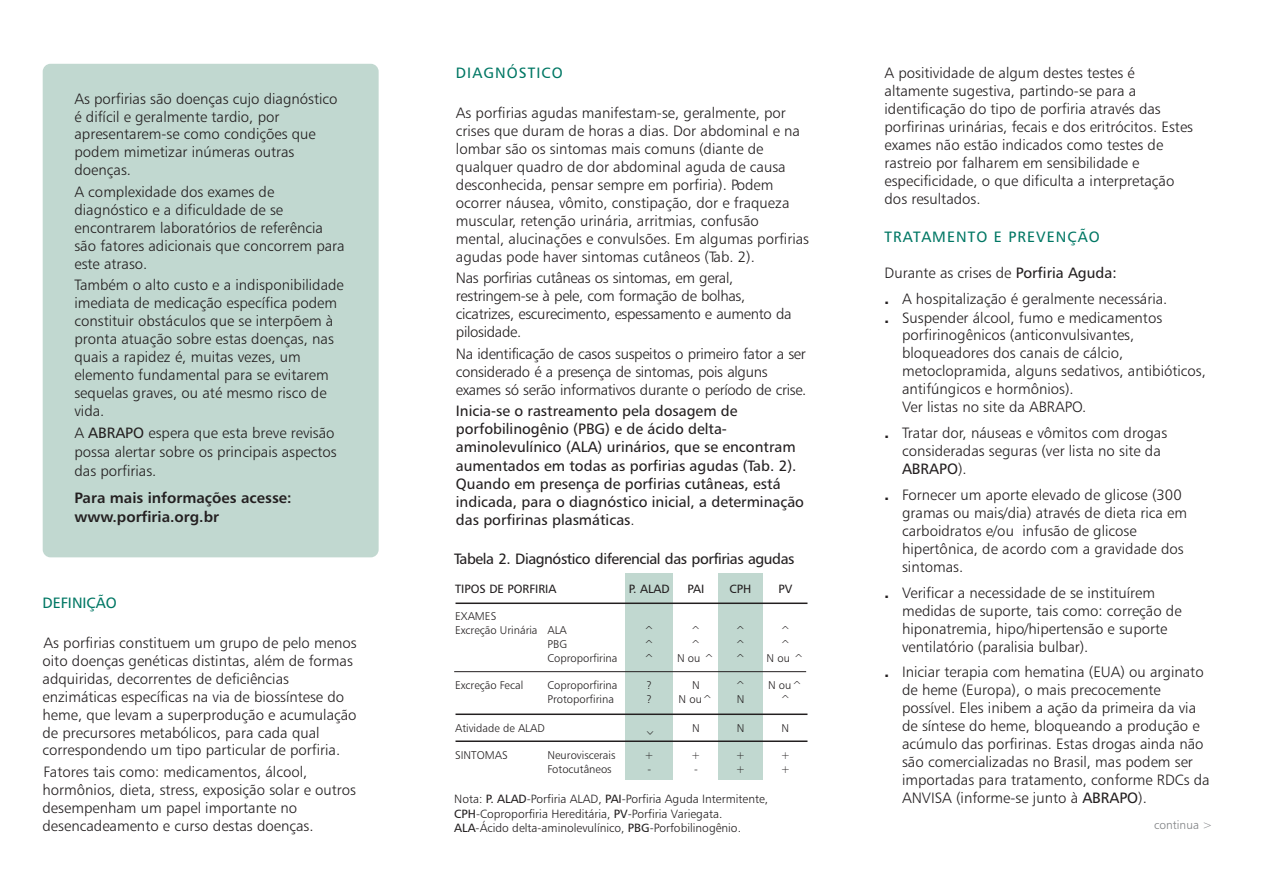
<style>
.page{position:relative;width:1263px;height:893px;background:#fff}
.page>*{position:absolute;margin:0;border:0;box-sizing:border-box;transform-origin:0 0}
.t1{font:15px/18px "Humanist 777 BT Light B";color:#231f20}
.t2{font:15px/18px "Humanist 777 BT Light B";letter-spacing:-.02em;color:#231f20}
.t3{font:15px/18.1px "Humanist 777 BT Roman B";color:#231f20}
.t4{font:15px "Humanist 777 BT Roman B";letter-spacing:-.03em;color:#231f20}
.t5{font:15px/19.2px "Humanist 777 BT Bold B";color:#231f20}
.t6{font:15px "Humanist 777 BT Roman B";letter-spacing:.07em;color:#007764}
.t7{font:15px "Humanist 777 BT Roman B";color:#007764}
.t8{font:12px/14.4px "Humanist 777 BT Light B";color:#231f20}
.t9{font:12px "Humanist 777 BT Roman B";color:#231f20}
.t10{font:12px "Humanist 777 BT Light B";color:#808285}
.t11{font:12px "Humanist 777 BT Light B";color:#231f20;scale:.94 1}
.t12{font:11.25px/13.5px "Humanist 777 BT Light B";color:#231f20}
.s1{font-family:"Humanist 777 BT Roman B"}
.s2{font-family:"Humanist 777 BT Light B"}
.s3{font-family:"Humanist 777 BT Black B"}
</style>
<div class="page">
<div style="left:43px;top:64px;width:336px;height:493px;background:#c1d8d0;border-radius:8px"></div>
<div style="left:718px;top:573px;width:45px;height:207px;background:#c1d8d0"></div>
<div style="left:626px;top:574px;width:47px;height:206px;background:#c1d8d0"></div>
<hr style="left:454px;top:671px;width:352px;height:1px;background:#231f20">
<hr style="left:455px;top:740px;width:352px;height:2px;background:#231f20">
<hr style="left:455px;top:602px;width:352px;height:2px;background:#231f20">
<hr style="left:455px;top:713px;width:352px;height:2px;background:#231f20">
<p class="t1" style="left:74px;top:91px;width:265px">As porfirias são doenças cujo diagnóstico é difícil e geralmente tardio, por apresentarem-se como condições que podem mimetizar inúmeras outras doenças.</p>
<p class="t1" style="left:74px;top:184px;width:272px">A complexidade dos exames de diagnóstico e a dificuldade de se encontrarem laboratórios de referência são fatores adicionais que concorrem para este atraso.</p>
<p class="t1" style="left:74px;top:277px;width:271px">Também o alto custo e a indisponibilidade imediata de medicação específica podem constituir obstáculos que se interpõem à pronta atuação sobre estas doenças, nas quais a rapidez é, muitas vezes, um elemento fundamental para se evitarem sequelas graves, ou até mesmo risco de vida.</p>
<p class="t1" style="left:74px;top:424px;width:264px;line-height:18.9px">A <span class="s1">ABRAPO</span> espera que esta breve revisão possa alertar sobre os principais aspectos das porfirias.</p>
<p class="t5" style="left:74px;top:489px;width:219px">Para mais informações acesse: www.porfiria.org.br</p>
<p class="t7" style="left:43px;top:597px;width:76px">DEFINIÇÃO</p>
<p class="t1" style="left:43px;top:635px;width:316px">As porfirias constituem um grupo de pelo menos oito doenças genéticas distintas, além de formas adquiridas, decorrentes de deficiências enzimáticas específicas na via de biossíntese do heme, que levam a superprodução e acumulação de precursores metabólicos, para cada qual correspondendo um tipo particular de porfiria.</p>
<p class="t1" style="left:43px;top:764px;width:315px">Fatores tais como: medicamentos, álcool, hormônios, dieta, stress, exposição solar e outros desempenham um papel importante no desencadeamento e curso destas doenças.</p>
<p class="t6" style="left:456px;top:67px;width:108px">DIAGNÓSTICO</p>
<p class="t1" style="left:456px;top:105px;width:355px">As porfirias agudas manifestam-se, geralmente, por crises que duram de horas a dias. Dor abdominal e na lombar são os sintomas mais comuns (diante de qualquer quadro de dor abdominal aguda de causa desconhecida, pensar sempre em porfiria). Podem ocorrer náusea, vômito, constipação, dor e fraqueza muscular, retenção urinária, arritmias, confusão mental, alucinações e convulsões. Em algumas porfirias agudas pode haver sintomas cutâneos (Tab. 2).</p>
<p class="t2" style="left:456px;top:270px;width:337px">Nas porfirias cutâneas os sintomas, em geral, restringem-se à pele, com formação de bolhas, cicatrizes, escurecimento, espessamento e aumento da pilosidade.</p>
<p class="t2" style="left:456px;top:346px;width:352px">Na identificação de casos suspeitos o primeiro fator a ser considerado é a presença de sintomas, pois alguns exames só serão informativos durante o período de crise.</p>
<p class="t3" style="left:456px;top:403px;width:350px">Inicia-se o rastreamento pela dosagem de porfobilinogênio (PBG) e de ácido delta&shy;aminolevulínico (ALA) urinários, que se encontram aumentados em todas as porfirias agudas (Tab. 2).<br>Quando em presença de porfirias cutâneas, está indicada, para o diagnóstico inicial, a determinação das porfirinas plasmáticas<span class="s2">.</span></p>
<p class="t4" style="left:454px;top:552px;width:342px">Tabela 2. Diagnóstico diferencial das porfirias agudas</p>
<p class="t9" style="left:455px;top:584px;width:103px">TIPOS DE PORFIRIA</p>
<p class="t9" style="left:629px;top:584px;width:43px">P. ALAD</p>
<p class="t9" style="left:687px;top:584px;width:18px">PAI</p>
<p class="t9" style="left:730px;top:584px;width:23px">CPH</p>
<p class="t9" style="left:778px;top:584px;width:15px">PV</p>
<p class="t12" style="left:455px;top:611px;width:113px">EXAMES<br>Excreção Urinária ALA</p>
<p class="t12" style="left:644px;top:624px;width:13px">^</p>
<p class="t12" style="left:690px;top:624px;width:13px">^</p>
<p class="t12" style="left:735px;top:624px;width:13px">^</p>
<p class="t12" style="left:780px;top:624px;width:13px">^</p>
<p class="t12" style="left:547px;top:638px;width:21px">PBG</p>
<p class="t12" style="left:644px;top:638px;width:13px">^</p>
<p class="t12" style="left:690px;top:638px;width:13px">^</p>
<p class="t12" style="left:735px;top:638px;width:13px">^</p>
<p class="t12" style="left:780px;top:638px;width:13px">^</p>
<p class="t12" style="left:547px;top:652px;width:71px">Coproporfirina</p>
<p class="t12" style="left:644px;top:652px;width:13px">^</p>
<p class="t12" style="left:677px;top:652px;width:39px">N ou ^</p>
<p class="t12" style="left:735px;top:652px;width:13px">^</p>
<p class="t12" style="left:766px;top:652px;width:39px">N ou ^</p>
<p class="t12" style="left:455px;top:679px;width:70px">Excreção Fecal</p>
<p class="t12" style="left:547px;top:679px;width:71px">Coproporfirina</p>
<p class="t12" style="left:646px;top:679px;width:7px">?</p>
<p class="t12" style="left:692px;top:679px;width:9px">N</p>
<p class="t12" style="left:735px;top:679px;width:13px">^</p>
<p class="t12" style="left:768px;top:679px;width:36px">N ou^</p>
<p class="t12" style="left:547px;top:694px;width:68px">Protoporfirina</p>
<p class="t12" style="left:646px;top:694px;width:7px">?</p>
<p class="t12" style="left:679px;top:694px;width:36px">N ou^</p>
<p class="t12" style="left:737px;top:694px;width:9px">N</p>
<p class="t12" style="left:780px;top:694px;width:13px">^</p>
<p class="t12" style="left:455px;top:722px;width:91px">Atividade de ALAD</p>
<p class="t12" style="left:692px;top:722px;width:9px">N</p>
<p class="t12" style="left:737px;top:722px;width:9px">N</p>
<p class="t12" style="left:782px;top:722px;width:9px">N</p>
<p class="t12" style="left:455px;top:749px;width:54px">SINTOMAS</p>
<p class="t12" style="left:547px;top:749px;width:69px">Neuroviscerais</p>
<p class="t12" style="left:644px;top:749px;width:11px">+</p>
<p class="t12" style="left:691px;top:749px;width:11px">+</p>
<p class="t12" style="left:736px;top:749px;width:11px">+</p>
<p class="t12" style="left:781px;top:749px;width:11px">+</p>
<p class="t12" style="left:547px;top:764px;width:66px">Fotocutâneos</p>
<p class="t12" style="left:647px;top:764px;width:5px">-</p>
<p class="t12" style="left:694px;top:764px;width:5px">-</p>
<p class="t12" style="left:736px;top:764px;width:11px">+</p>
<p class="t12" style="left:781px;top:764px;width:11px">+</p>
<p class="t11" style="left:656px;top:735px;width:13px;rotate:-180deg">^</p>
<p class="t8" style="left:454px;top:793px;width:316px">Nota: <span class="s1">P. ALAD</span>-Porfiria ALAD, <span class="s1">PAI</span>-Porfiria Aguda Intermitente,<br><span class="s1">CPH</span>-Coproporfiria Hereditária, <span class="s1">PV</span>-Porfiria Variegata.<br><span class="s1">ALA</span>-Ácido delta-aminolevulínico, <span class="s1">PBG</span>-Porfobilinogênio.</p>
<p class="t1" style="left:884px;top:65px;width:310px">A positividade de algum destes testes é altamente sugestiva, partindo-se para a identificação do tipo de porfiria através das porfirinas urinárias, fecais e dos eritrócitos. Estes exames não estão indicados como testes de rastreio por falharem em sensibilidade e especificidade, o que dificulta a interpretação dos resultados.</p>
<p class="t6" style="left:884px;top:231px;width:217px">TRATAMENTO E PREVENÇÃO</p>
<p class="t1" style="left:884px;top:261px;width:284px;line-height:25.8px">Durante as crises de <span class="s1">Porfiria Aguda:<br></span><span class="s3">.</span> A hospitalização é geralmente necessária.</p>
<p class="t1" style="left:902px;top:310px;width:305px;text-indent:-18px"><span class="s3">.</span> Suspender álcool, fumo e medicamentos porfirinogênicos (anticonvulsivantes, bloqueadores dos canais de cálcio, metoclopramida, alguns sedativos, antibióticos, antifúngicos e hormônios).<br>Ver listas no site da ABRAPO.</p>
<p class="t1" style="left:902px;top:425px;width:267px;text-indent:-18px"><span class="s3">.</span> Tratar dor, náuseas e vômitos com drogas consideradas seguras (ver lista no site da</p>
<p class="t3" style="left:902px;top:461px;width:66px">ABRAPO<span class="s2">).</span></p>
<p class="t1" style="left:902px;top:487px;width:286px;text-indent:-18px"><span class="s3">.</span> Fornecer um aporte elevado de glicose (300 gramas ou mais/dia) através de dieta rica em carboidratos e/ou infusão de glicose hipertônica, de acordo com a gravidade dos sintomas.</p>
<p class="t1" style="left:902px;top:585px;width:281px;text-indent:-18px"><span class="s3">.</span> Verificar a necessidade de se instituírem medidas de suporte, tais como: correção de hiponatremia, hipo/hipertensão e suporte ventilatório (paralisia bulbar).</p>
<p class="t1" style="left:902px;top:664px;width:309px;text-indent:-18px"><span class="s3">.</span> Iniciar terapia com hematina (EUA) ou arginato de heme (Europa), o mais precocemente possível. Eles inibem a ação da primeira da via de síntese do heme, bloqueando a produção e acúmulo das porfirinas. Estas drogas ainda não são comercializadas no Brasil, mas podem ser importadas para tratamento, conforme RDCs da ANVISA (informe-se junto à <span class="s1">ABRAPO</span>).</p>
<p class="t10" style="left:1154px;top:820px;width:60px">continua &gt;</p>
</div>
